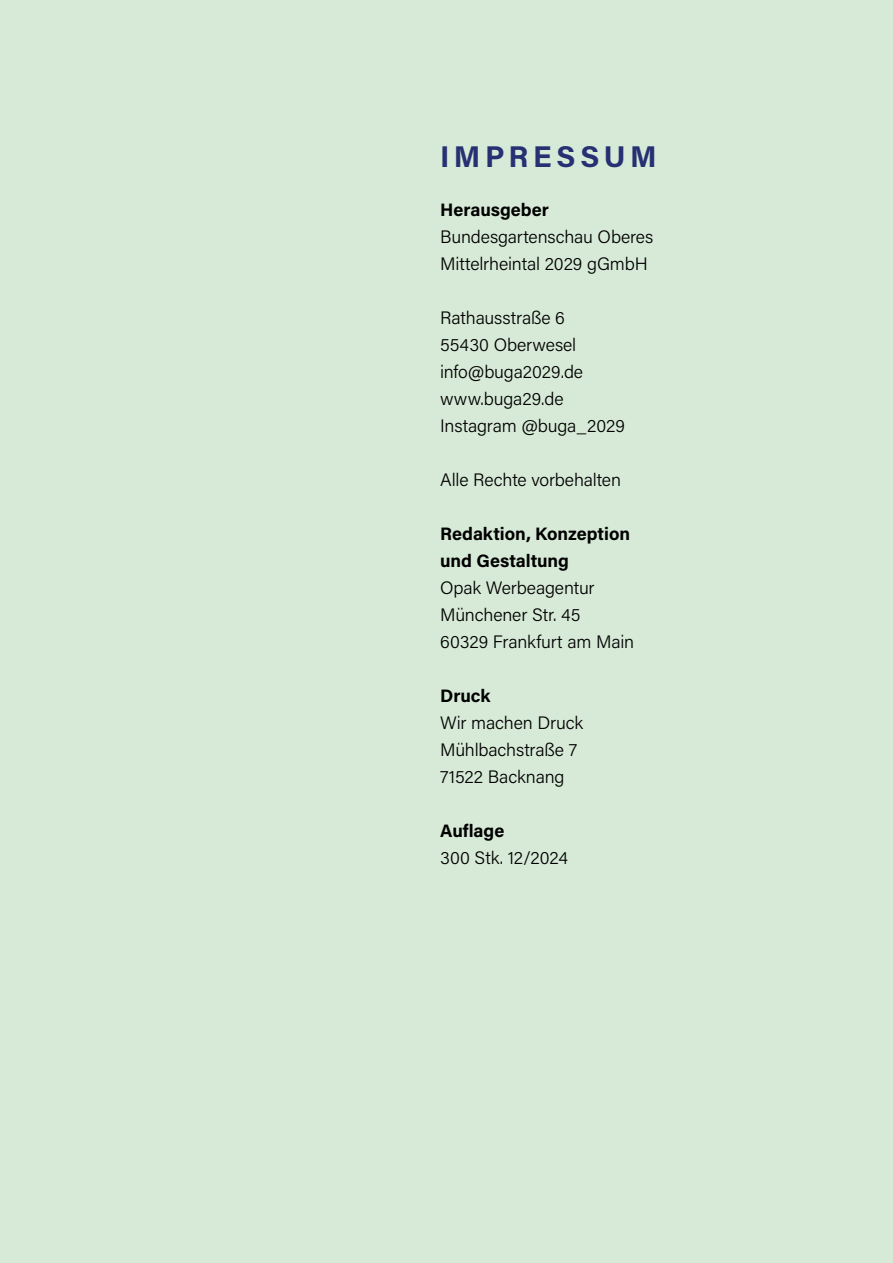
<style>
.page{position:relative;width:893px;height:1263px;background:#d7ead7}
.page>*{position:absolute;margin:0;border:0;box-sizing:border-box;transform-origin:0 0}
.t1{font:700 30px "Acumin Pro";letter-spacing:.15em;color:#273072}
.t2{font:300 18px/27px "Acumin Pro";letter-spacing:-.01em;color:#000}
.t3{font:700 18px/27px "Acumin Pro";color:#000}
</style>
<div class="page">
<h1 class="t1" style="left:440px;top:135px;width:218px">IMPRESSUM</h1>
<p class="t3" style="left:440px;top:195px;width:110px">Herausgeber</p>
<p class="t2" style="left:440px;top:223px;width:215px">Bundesgartenschau Oberes<br>Mittelrheintal 2029 gGmbH</p>
<p class="t2" style="left:440px;top:304px;width:186px">Rathausstraße 6<br>55430 Oberwesel info@buga2029.de www.buga29.de<br>Instagram @buga_2029</p>
<p class="t2" style="left:440px;top:466px;width:182px">Alle Rechte vorbehalten</p>
<p class="t3" style="left:440px;top:519px;width:191px">Redaktion, Konzeption und Gestaltung</p>
<p class="t2" style="left:440px;top:574px;width:196px">Opak Werbeagentur<br>Münchener Str. 45<br>60329 Frankfurt am Main</p>
<p class="t3" style="left:440px;top:681px;width:52px">Druck</p>
<p class="t2" style="left:440px;top:709px;width:145px">Wir machen Druck<br>Mühlbachstraße 7<br>71522 Backnang</p>
<p class="t3" style="left:440px;top:816px;width:66px">Auflage</p>
<p class="t2" style="left:440px;top:844px;width:129px">300 Stk. 12/2024</p>
</div>
